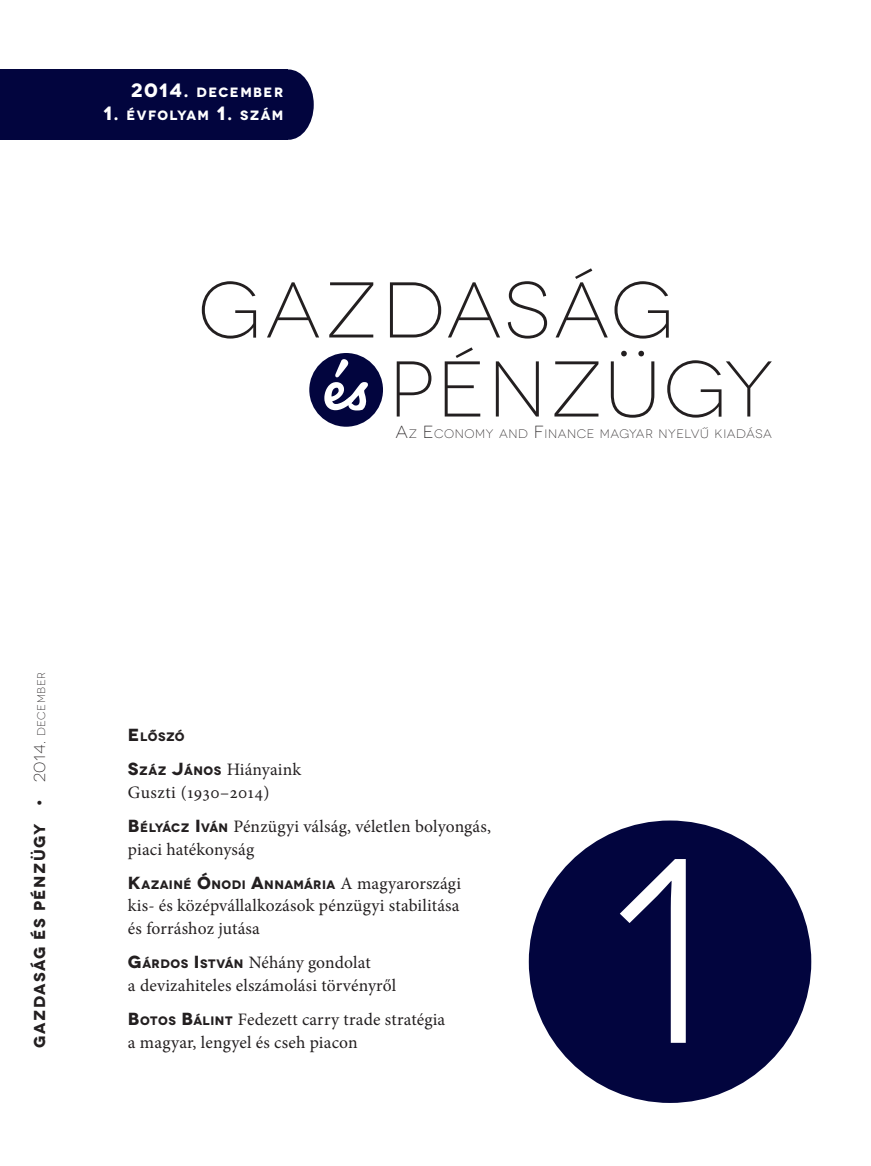
<style>
.page{position:relative;width:871px;height:1166px;background:#fff}
.page>*{position:absolute;margin:0;border:0;box-sizing:border-box;transform-origin:0 0}
.t1{font:262.5px "Novecentowide";color:#fff}
.t2{font:300 78.75px/79.1px "Novecentowide";letter-spacing:.035em;color:#231f20}
.t3{font:17.5px/22.8px "Minion Pro";letter-spacing:.01em;color:#231f20}
.t4{font:700 15.75px "Novecentowide";letter-spacing:.09em;color:#231f20}
.t5{font:700 13.47px "Novecentowide";letter-spacing:.1em;color:#fff}
.t6{font:700 12.25px "Novecentowide";letter-spacing:.035em;color:#231f20}
.t7{font:300 12.25px "Novecentowide";letter-spacing:.045em;color:#231f20}
.s1{font-size:19.25px}
.s2{font-size:17.5px}
.s3{font-weight:300}
.s4{font-weight:300;font-size:11.03px}
.s5{font-family:"Novecentowide";font-weight:700}
.s6{font-family:"Novecentowide";font-weight:700;font-size:12.25px}
.s7{font-family:"Minion Pro";font-weight:400;font-size:17.5px}
</style>
<div class="page">
<div style="left:309px;top:353px;width:74px;height:74px;background:#02053e;border-radius:50%"></div>
<svg style="left:324px;top:359px;width:44px;height:51px"></svg>
<div style="left:263px;top:69px;width:51px;height:71px;background:#02053e;border-radius:50%"></div>
<div style="left:0;top:69px;width:288px;height:71px;background:#02053e"></div>
<div style="left:529px;top:820px;width:282px;height:283px;background:#02053e;border-radius:50%"></div>
<p class="t5" style="left:131px;top:85px;width:154px"><span class="s1">2014.</span> DECEMBER</p>
<p class="t5" style="left:103px;top:108px;width:182px"><span class="s1">1.</span> ÉVFOLYAM <span class="s1">1.</span> SZÁM</p>
<h2 class="t2" style="left:389px;top:271px;width:386px;text-indent:-191px">GAZDASÁG<br>PÉNZÜGY</h2>
<p class="t7" style="left:395px;top:427px;width:378px"><span class="s2">A</span>Z <span class="s2">E</span>CONOMY AND <span class="s2">F</span>INANCE MAGYAR NYELVŰ KIADÁSA</p>
<p class="t4" style="left:30px;top:1048px;width:378px;rotate:-90deg">GAZDASÁG ÉS PÉNZÜGY • <span class="s3">2014.</span> <span class="s4">DECEMBER</span></p>
<p class="t6" style="left:128px;top:729px;width:58px"><span class="s2">E</span>LŐSZÓ</p>
<p class="t3" style="left:128px;top:759px;width:175px"><span class="s5">S</span><span class="s6">ZÁZ</span> <span class="s5">J</span><span class="s6">ÁNOS</span> Hiányaink<br>Guszti (1930–2014)</p>
<p class="t3" style="left:128px;top:816px;width:364px"><span class="s5">B</span><span class="s6">ÉLYÁCZ</span> <span class="s5">I</span><span class="s6">VÁN</span> Pénzügyi válság, véletlen bolyongás, piaci hatékonyság</p>
<p class="t6" style="left:128px;top:877px;width:334px"><span class="s2">K</span>AZAINÉ <span class="s2">Ó</span>NODI <span class="s2">A</span>NNAMÁRIA <span class="s7">A magyarországi</span></p>
<p class="t3" style="left:128px;top:896px;width:333px">kis- és középvállalkozások pénzügyi stabilitása és forráshoz jutása</p>
<p class="t3" style="left:128px;top:952px;width:269px"><span class="s5">G</span><span class="s6">ÁRDOS</span> <span class="s5">I</span><span class="s6">STVÁN</span> Néhány gondolat<br>a devizahiteles elszámolási törvényről</p>
<p class="t3" style="left:128px;top:1009px;width:319px"><span class="s5">B</span><span class="s6">OTOS</span> <span class="s5">B</span><span class="s6">ÁLINT</span> Fedezett carry trade stratégia a magyar, lengyel és cseh piacon</p>
<h1 class="t1" style="left:607px;top:798px;width:105px">1</h1>
</div>
